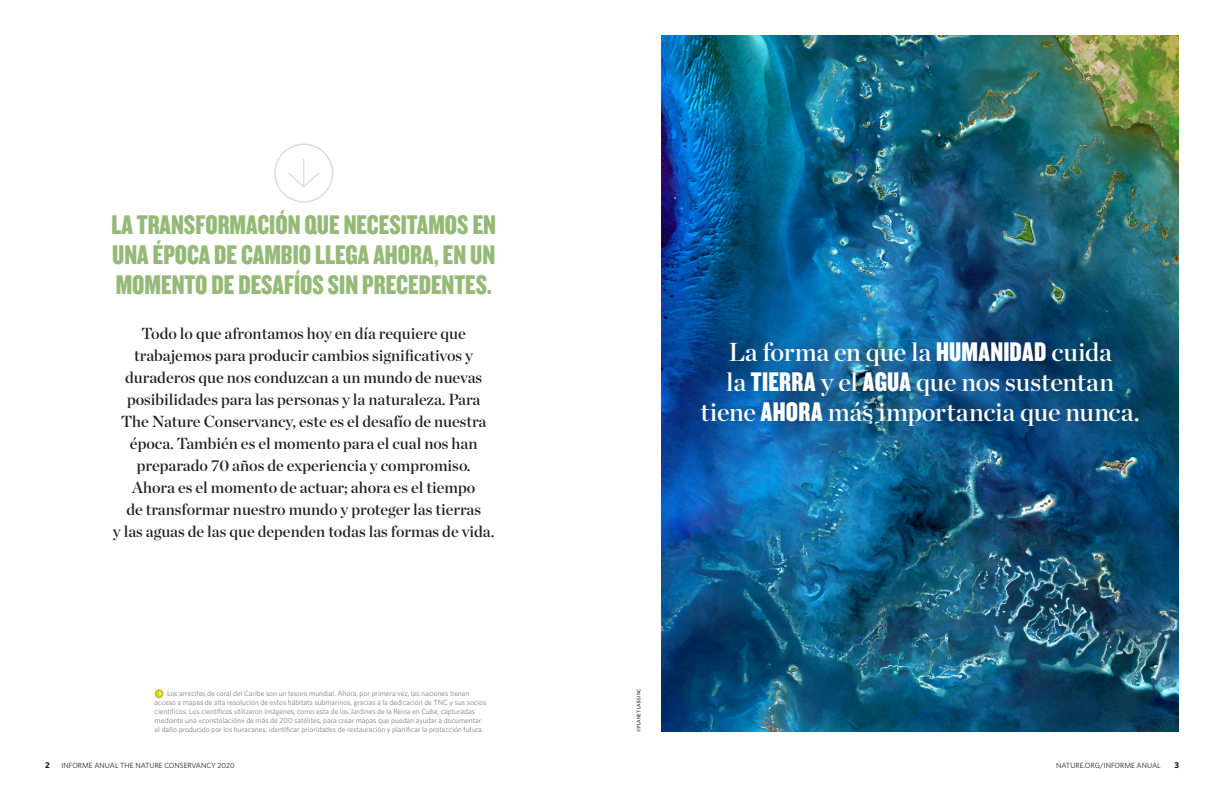
<style>
.page{position:relative;width:1224px;height:792px;background:#fff}
.page>*{position:absolute;margin:0;border:0;box-sizing:border-box;transform-origin:0 0}
.t1{font:28px/30px "Knockout HTF69 Full Liteweight";color:#95ba78;text-align:justify}
.SCA_Statements{font:26px/30px "Chronicle Display Semi";letter-spacing:-.01em;color:#fff;text-align:center}
.t2{font:16px/22px "Chronicle Display Semi";color:#231f20;text-align:center}
.t3{font:700 8.5px "Whitney";color:#231f20}
.t4{font:7.5px/9px "Whitney";letter-spacing:-.005em;color:#808285}
.t5{font:7.5px "Whitney";color:#231f20}
.Photo_Credit{font:500 5px "Whitney";letter-spacing:.01em;color:#231f20}
.s1{font-family:"Knockout HTF69 Full Liteweight";font-size:28px}
</style>
<div class="page">
<img style="left:662px;top:36px;width:517px;height:696px">
<div style="left:694px;top:334px;width:453px;height:100px;background:#231f20;opacity:.2"></div>
<svg style="left:274px;top:144px;width:59px;height:59px"></svg>
<svg style="left:155px;top:689px;width:9px;height:9px"></svg>
<p class="t1" style="left:111px;top:211px;width:386px">LA TRANSFORMACIÓN QUE NECESITAMOS EN UNA ÉPOCA DE CAMBIO LLEGA AHORA, EN UN MOMENTO DE DESAFÍOS SIN PRECEDENTES.</p>
<p class="t2" style="left:113px;top:321px;width:383px">Todo lo que afrontamos hoy en día requiere que trabajemos para producir cambios significativos y duraderos que nos conduzcan a un mundo de nuevas posibilidades para las personas y la naturaleza. Para The Nature Conservancy, este es el desafío de nuestra época. También es el momento para el cual nos han preparado 70 años de experiencia y compromiso.<br>Ahora es el momento de actuar; ahora es el tiempo<br>de transformar nuestro mundo y proteger las tierras<br>y las aguas de las que dependen todas las formas de vida.</p>
<p class="t4" style="left:155px;top:689px;width:333px;text-indent:12px">Los arrecifes de coral del Caribe son un tesoro mundial. Ahora, por primera vez, las naciones tienen acceso a mapas de alta resolución de estos hábitats submarinos, gracias a la dedicación de TNC y sus socios científicos. Los científicos utilizaron imágenes, como esta de los Jardines de la Reina en Cuba, capturadas mediante una «constelación» de más de 200 satélites, para crear mapas que puedan ayudar a documentar el daño producido por los huracanes, identificar prioridades de restauración y planificar la protección futura.</p>
<p class="SCA_Statements" style="left:701px;top:335px;width:441px">La forma en que la <span class="s1">HUMANIDAD</span> cuida<br>la <span class="s1">TIERRA</span> y el <span class="s1">AGUA</span> que nos sustentan tiene <span class="s1">AHORA</span> más importancia que nunca.</p>
<p class="Photo_Credit" style="left:636px;top:732px;width:45px;rotate:-90deg">©PLANET LABS INC</p>
<p class="t3" style="left:45px;top:760px;width:6px">2</p>
<p class="t5" style="left:62px;top:761px;width:175px">INFORME ANUAL THE NATURE CONSERVANCY 2020</p>
<p class="t5" style="left:1056px;top:761px;width:106px">NATURE.ORG/INFORME ANUAL</p>
<p class="t3" style="left:1174px;top:760px;width:6px">3</p>
</div>
